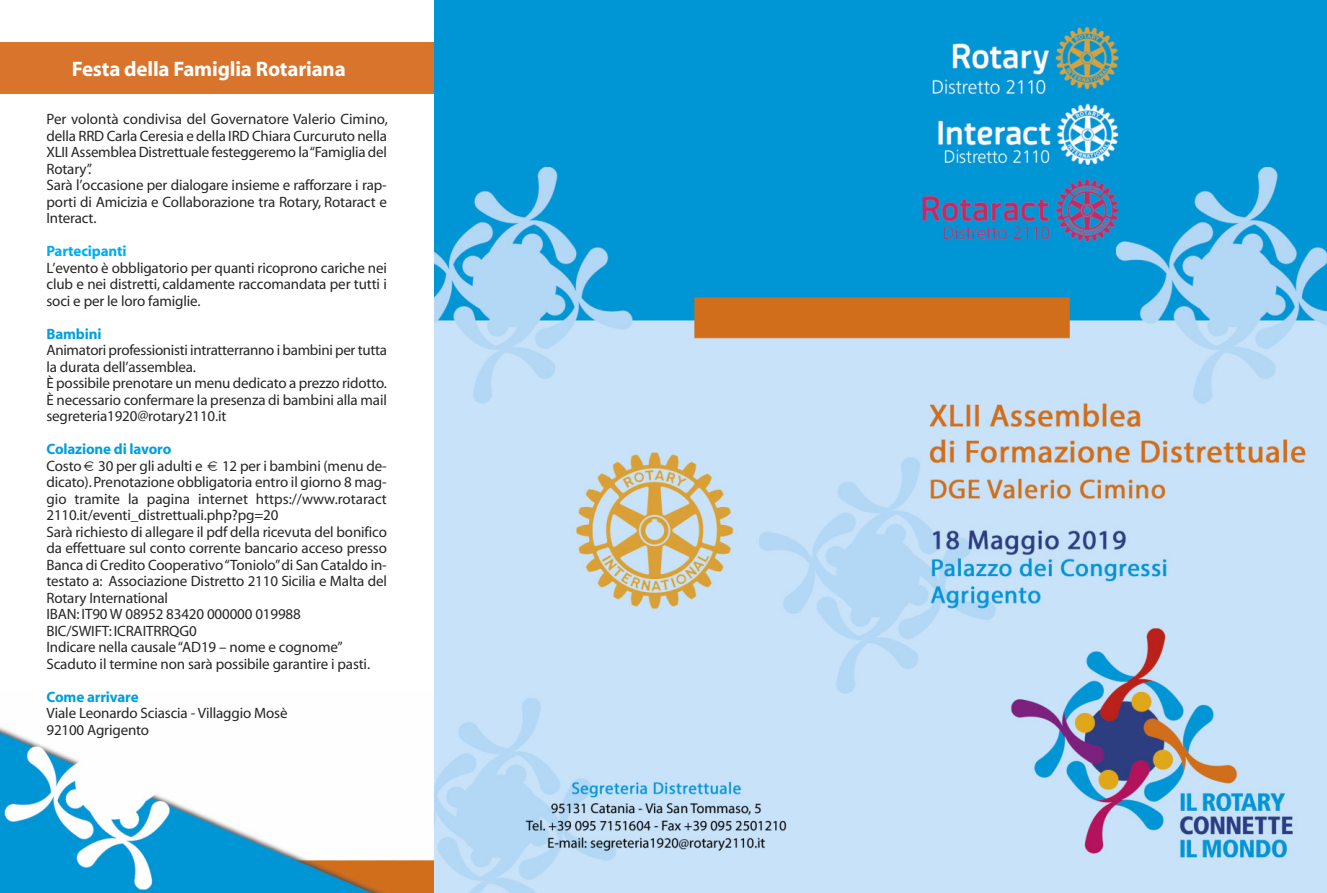
<style>
.page{position:relative;width:1327px;height:893px;background:#fff}
.page>*{position:absolute;margin:0;border:0;box-sizing:border-box;transform-origin:0 0}
.t1{font:700 21px "Myriad";letter-spacing:-.01em;color:#fff}
.t2{font:15px/16.5px "Myriad";letter-spacing:-.01em;color:#272526;text-align:justify}
.t3{font:700 15px "Myriad";letter-spacing:-.01em;color:#009fdd}
.t4{font:700 15px "Myriad";letter-spacing:-.01em;color:#00aded}
</style>
<div class="page">
<img style="left:434px;top:0;width:893px;height:893px">
<div style="left:0;top:42px;width:434px;height:52px;background:#d9742d"></div>
<img style="left:0;top:727px;width:434px;height:166px">
<p class="t1" style="left:72px;top:61px;width:275px">Festa della Famiglia Rotariana</p>
<p class="t2" style="left:46px;top:112px;width:343px">Per volontà condivisa del Governatore Valerio Cimino, della RRD Carla Ceresia e della IRD Chiara Curcuruto nella XLII Assemblea Distrettuale festeggeremo la “Famiglia del Rotary”.</p>
<p class="t2" style="left:46px;top:178px;width:342px">Sarà l’occasione per dialogare insieme e rafforzare i rap&shy;porti di Amicizia e Collaborazione tra Rotary, Rotaract e Interact.</p>
<p class="t4" style="left:46px;top:246px;width:82px">Partecipanti</p>
<p class="t2" style="left:46px;top:261px;width:342px">L’evento è obbligatorio per quanti ricoprono cariche nei club e nei distretti, caldamente raccomandata per tutti i soci e per le loro famiglie.</p>
<p class="t3" style="left:46px;top:328px;width:56px">Bambini</p>
<p class="t2" style="left:46px;top:343px;width:342px">Animatori professionisti intratterranno i bambini per tutta la durata dell’assemblea.</p>
<p class="t2" style="left:46px;top:376px;width:342px">È possibile prenotare un menu dedicato a prezzo ridotto.</p>
<p class="t2" style="left:46px;top:393px;width:342px">È necessario confermare la presenza di bambini alla mail segreteria1920@rotary2110.it</p>
<p class="t3" style="left:46px;top:444px;width:126px">Colazione di lavoro</p>
<p class="t2" style="left:46px;top:459px;width:158px">Costo 30 per gli adulti e</p>
<p class="t2" style="left:46px;top:459px;width:342px;text-indent:176px">12 per i bambini (menu de&shy;dicato). Prenotazione obbligatoria entro il giorno 8 mag&shy;gio tramite la pagina internet https://www.rotaract 2110.it/eventi_distrettuali.php?pg=20</p>
<p class="t2" style="left:46px;top:525px;width:342px">Sarà richiesto di allegare il pdf della ricevuta del bonifico da effettuare sul conto corrente bancario acceso presso Banca di Credito Cooperativo “Toniolo” di San Cataldo in&shy;testato a: Associazione Distretto 2110 Sicilia e Malta del Rotary International</p>
<p class="t2" style="left:46px;top:607px;width:256px">IBAN: IT90 W 08952 83420 000000 019988<br>BIC/SWIFT: ICRAITRRQG0</p>
<p class="t2" style="left:46px;top:640px;width:298px">Indicare nella causale “AD19 – nome e cognome”</p>
<p class="t2" style="left:46px;top:657px;width:325px">Scaduto il termine non sarà possibile garantire i pasti.</p>
<p class="t3" style="left:46px;top:691px;width:94px">Come arrivare</p>
<p class="t2" style="left:46px;top:706px;width:243px">Viale Leonardo Sciascia - Villaggio Mosè</p>
<p class="t2" style="left:46px;top:723px;width:104px">92100 Agrigento</p>
</div>
